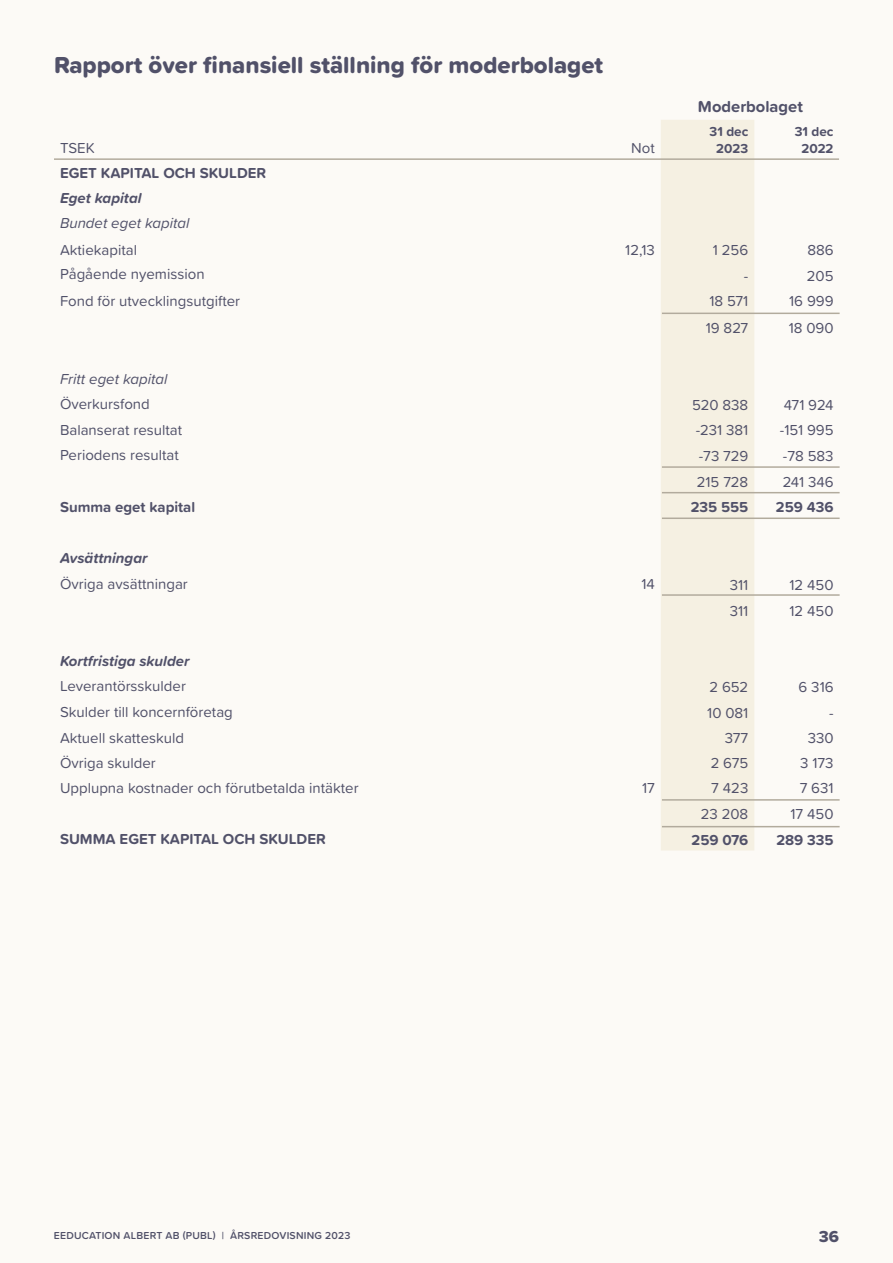
<style>
.page{position:relative;width:893px;height:1263px;background:#fcfaf6}
.page>*{position:absolute;margin:0;border:0;box-sizing:border-box;transform-origin:0 0}
.t1{font:24px "Proxima Soft Extrabld";color:#515169}
.t2{font:700 16.5px "Proxima Soft";color:#515169}
.t3{font:16.5px "Proxima Soft Extrabld";color:#515169}
.t4{font:15px "Proxima Soft";color:#515169}
.t5{font:700 15px "Proxima Soft";color:#515169}
.t6{font:italic 700 15px "Proxima Soft";color:#515169}
.t7{font:italic 15px "Proxima Soft";color:#515169}
.t8{font:700 13.5px "Proxima Soft";color:#515169}
.t9{font:600 10.5px "Proxima Soft";letter-spacing:.02em;color:#515169}
</style>
<div class="page">
<div style="left:661px;top:120px;width:93px;height:730px;background:#f5f0e2"></div>
<hr style="left:54px;top:158px;width:785px;height:2px;background:#b2ab9d">
<hr style="left:662px;top:594px;width:178px;height:2px;background:#b2ab9d">
<hr style="left:662px;top:466px;width:178px;height:2px;background:#b2ab9d">
<hr style="left:662px;top:313px;width:178px;height:1px;background:#b2ab9d">
<hr style="left:662px;top:799px;width:178px;height:2px;background:#b2ab9d">
<hr style="left:662px;top:492px;width:178px;height:1px;background:#b2ab9d">
<hr style="left:662px;top:826px;width:178px;height:1px;background:#b2ab9d">
<hr style="left:662px;top:517px;width:178px;height:2px;background:#b2ab9d">
<p class="t1" style="left:54px;top:47px;width:551px">Rapport över finansiell ställning för moderbolaget</p>
<p class="t4" style="left:60px;top:136px;width:36px">TSEK</p>
<p class="t4" style="left:631px;top:136px;width:25px">Not</p>
<p class="t2" style="left:698px;top:94px;width:106px">Moderbolaget</p>
<p class="t8" style="left:710px;top:122px;width:40px">31 dec</p>
<p class="t8" style="left:716px;top:138px;width:34px">2023</p>
<p class="t8" style="left:795px;top:122px;width:40px">31 dec</p>
<p class="t8" style="left:801px;top:138px;width:34px">2022</p>
<p class="t5" style="left:60px;top:162px;width:208px">EGET KAPITAL OCH SKULDER</p>
<p class="t6" style="left:60px;top:187px;width:83px">Eget kapital</p>
<p class="t7" style="left:60px;top:212px;width:131px">Bundet eget kapital</p>
<p class="t4" style="left:60px;top:238px;width:79px">Aktiekapital</p>
<p class="t4" style="left:625px;top:238px;width:31px">12,13</p>
<p class="t4" style="left:713px;top:239px;width:37px">1 256</p>
<p class="t4" style="left:807px;top:239px;width:28px">886</p>
<p class="t4" style="left:60px;top:263px;width:146px">Pågående nyemission</p>
<p class="t4" style="left:744px;top:265px;width:6px">-</p>
<p class="t4" style="left:807px;top:265px;width:28px">205</p>
<p class="t4" style="left:60px;top:289px;width:182px">Fond för utvecklingsutgifter</p>
<p class="t4" style="left:709px;top:290px;width:40px">18 571</p>
<p class="t4" style="left:789px;top:290px;width:46px">16 999</p>
<p class="t4" style="left:706px;top:316px;width:44px">19 827</p>
<p class="t4" style="left:789px;top:316px;width:46px">18 090</p>
<p class="t7" style="left:60px;top:367px;width:109px">Fritt eget kapital</p>
<p class="t4" style="left:60px;top:393px;width:91px">Överkursfond</p>
<p class="t4" style="left:692px;top:394px;width:58px">520 838</p>
<p class="t4" style="left:784px;top:394px;width:51px">471 924</p>
<p class="t4" style="left:60px;top:418px;width:124px">Balanserat resultat</p>
<p class="t4" style="left:696px;top:419px;width:54px">-231 381</p>
<p class="t4" style="left:780px;top:419px;width:55px">-151 995</p>
<p class="t4" style="left:60px;top:444px;width:120px">Periodens resultat</p>
<p class="t4" style="left:699px;top:445px;width:51px">-73 729</p>
<p class="t4" style="left:783px;top:445px;width:52px">-78 583</p>
<p class="t4" style="left:697px;top:471px;width:53px">215 728</p>
<p class="t4" style="left:783px;top:471px;width:52px">241 346</p>
<p class="t5" style="left:60px;top:495px;width:137px">Summa eget kapital</p>
<p class="t5" style="left:691px;top:496px;width:59px">235 555</p>
<p class="t5" style="left:776px;top:496px;width:59px">259 436</p>
<p class="t6" style="left:60px;top:547px;width:89px">Avsättningar</p>
<p class="t4" style="left:60px;top:572px;width:129px">Övriga avsättningar</p>
<p class="t4" style="left:641px;top:572px;width:15px">14</p>
<p class="t4" style="left:730px;top:573px;width:20px">311</p>
<p class="t4" style="left:789px;top:573px;width:46px">12 450</p>
<p class="t4" style="left:730px;top:599px;width:20px">311</p>
<p class="t4" style="left:789px;top:599px;width:46px">12 450</p>
<p class="t6" style="left:60px;top:650px;width:131px">Kortfristiga skulder</p>
<p class="t4" style="left:60px;top:675px;width:127px">Leverantörsskulder</p>
<p class="t4" style="left:709px;top:676px;width:40px">2 652</p>
<p class="t4" style="left:799px;top:676px;width:37px">6 316</p>
<p class="t4" style="left:60px;top:701px;width:174px">Skulder till koncernföretag</p>
<p class="t4" style="left:707px;top:702px;width:43px">10 081</p>
<p class="t4" style="left:829px;top:702px;width:6px">-</p>
<p class="t4" style="left:60px;top:726px;width:126px">Aktuell skatteskuld</p>
<p class="t4" style="left:725px;top:727px;width:25px">377</p>
<p class="t4" style="left:808px;top:727px;width:27px">330</p>
<p class="t4" style="left:60px;top:751px;width:97px">Övriga skulder</p>
<p class="t4" style="left:711px;top:752px;width:39px">2 675</p>
<p class="t4" style="left:800px;top:752px;width:35px">3 173</p>
<p class="t4" style="left:60px;top:776px;width:300px">Upplupna kostnader och förutbetalda intäkter</p>
<p class="t4" style="left:642px;top:776px;width:14px">17</p>
<p class="t4" style="left:711px;top:777px;width:39px">7 423</p>
<p class="t4" style="left:800px;top:777px;width:35px">7 631</p>
<p class="t4" style="left:701px;top:803px;width:49px">23 208</p>
<p class="t4" style="left:790px;top:803px;width:45px">17 450</p>
<p class="t5" style="left:60px;top:827px;width:267px">SUMMA EGET KAPITAL OCH SKULDER</p>
<p class="t5" style="left:691px;top:828px;width:58px">259 076</p>
<p class="t5" style="left:776px;top:828px;width:59px">289 335</p>
<p class="t9" style="left:54px;top:1228px;width:298px">EEDUCATION ALBERT AB (PUBL) | ÅRSREDOVISNING 2023</p>
<p class="t3" style="left:819px;top:1224px;width:21px">36</p>
</div>
